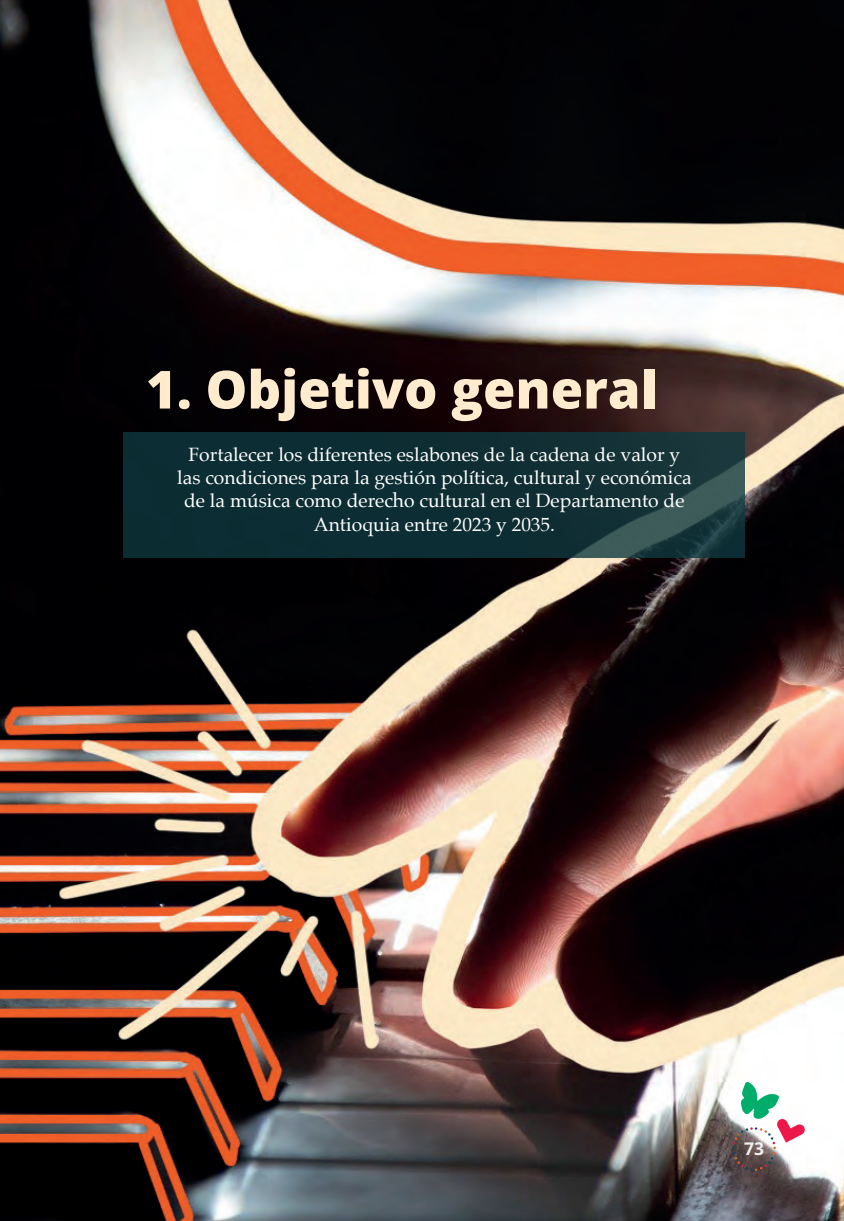
<style>
.page{position:relative;width:844px;height:1221px;background:#fff}
.page>*{position:absolute;margin:0;border:0;box-sizing:border-box;transform-origin:0 0}
.t1{font:800 52.5px "Open Sans";color:#ffeccf}
.t2{font:19.25px/23.1px "Palatino";color:#fff;text-align:center}
.t3{font:700 17.5px "Open Sans";color:#ebf0f0}
</style>
<div class="page">
<img style="left:0;top:0;width:843px;height:1220px">
<svg style="left:123px;top:432px;width:622px;height:125px;background:#113136"></svg>
<svg style="left:732px;top:1081px;width:73px;height:89px"></svg>
<h1 class="t1" style="left:146px;top:353px;width:513px">1. Objetivo general</h1>
<p class="t2" style="left:177px;top:443px;width:516px">Fortalecer los diferentes eslabones de la cadena de valor y las condiciones para la gestión política, cultural y económica de la música como derecho cultural en el Departamento de Antioquia entre 2023 y 2035.</p>
<p class="t3" style="left:744px;top:1136px;width:22px">73</p>
</div>
